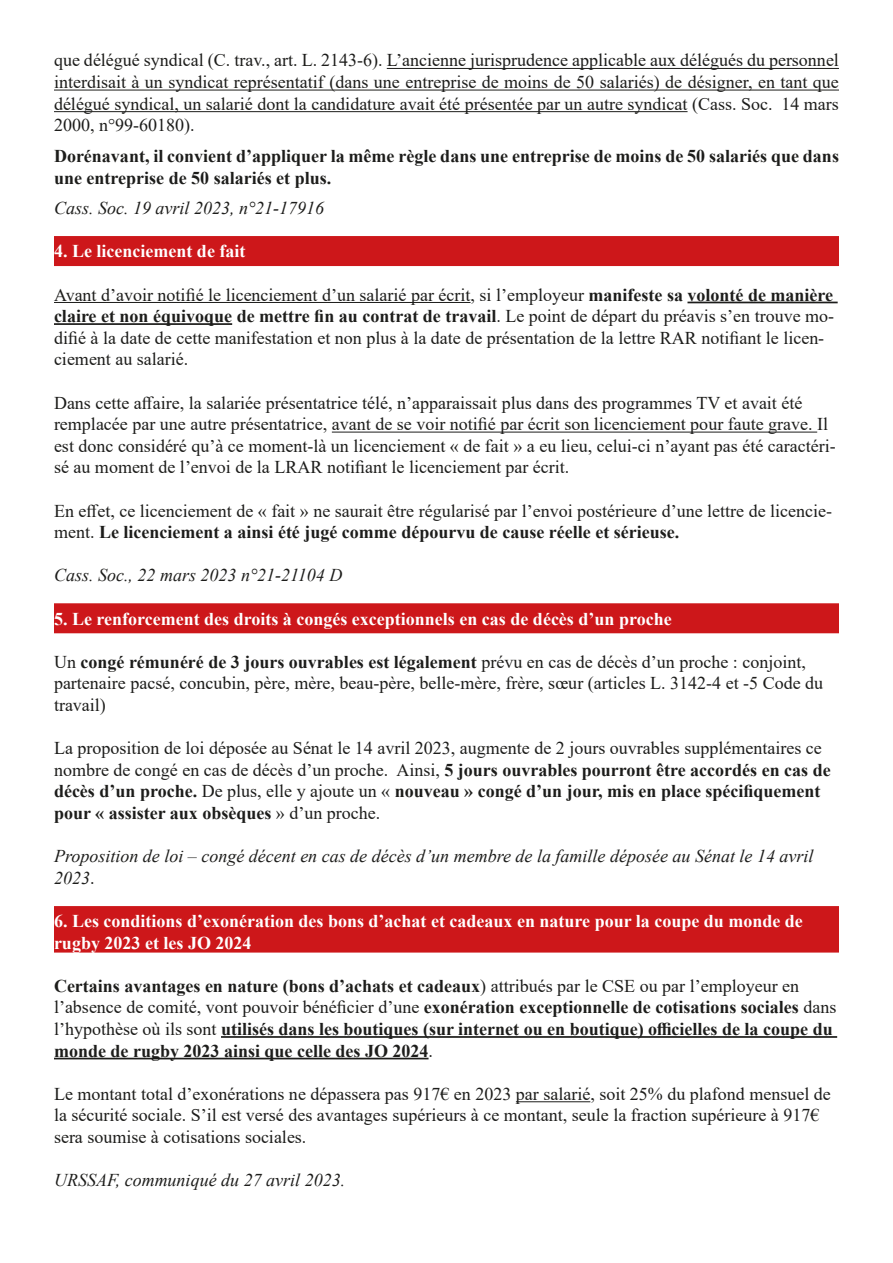
<style>
.page{position:relative;width:893px;height:1263px;background:#fff}
.page>*{position:absolute;margin:0;border:0;box-sizing:border-box;transform-origin:0 0}
.t1{font:18px/21.6px "Times New Roman";color:#1d1d1b}
.t2{font:700 18px/21.6px "Times New Roman";color:#1d1d1b}
.t3{font:700 18px/21.6px "Times New Roman";color:#fff}
.t4{font:italic 18px/21.6px "Times New Roman";color:#1d1d1b}
.s1{font-weight:700}
.s2{font-style:normal}
.s3{font-weight:400}
</style>
<div class="page">
<hr style="left:387px;top:68px;width:452px;height:1px;background:#1d1d1b">
<hr style="left:54px;top:90px;width:785px;height:1px;background:#1d1d1b">
<hr style="left:54px;top:111px;width:634px;height:1px;background:#1d1d1b">
<div style="left:54px;top:236px;width:785px;height:30px;background:#cd171a"></div>
<hr style="left:54px;top:302px;width:416px;height:1px;background:#1d1d1b">
<hr style="left:687px;top:302px;width:151px;height:1px;background:#1d1d1b">
<hr style="left:54px;top:323px;width:178px;height:2px;background:#1d1d1b">
<hr style="left:332px;top:432px;width:485px;height:1px;background:#1d1d1b">
<div style="left:54px;top:603px;width:785px;height:30px;background:#cd171a"></div>
<div style="left:54px;top:906px;width:785px;height:46px;background:#cd171a"></div>
<hr style="left:221px;top:1036px;width:616px;height:2px;background:#1d1d1b">
<hr style="left:54px;top:1058px;width:375px;height:1px;background:#1d1d1b">
<hr style="left:516px;top:1101px;width:74px;height:1px;background:#1d1d1b">
<p class="t1" style="left:54px;top:49px;width:786px;text-align:justify">que délégué syndical (C. trav., art. L. 2143-6). L’ancienne jurisprudence applicable aux délégués du personnel interdisait à un syndicat représentatif (dans une entreprise de moins de 50 salariés) de désigner, en tant que délégué syndical, un salarié dont la candidature avait été présentée par un autre syndicat (Cass. Soc. 14 mars 2000, n°99-60180).</p>
<p class="t2" style="left:54px;top:147px;width:786px">Dorénavant, il convient d’appliquer la même règle dans une entreprise de moins de 50 salariés que dans une entreprise de 50 salariés et plus.</p>
<p class="t4" style="left:54px;top:199px;width:272px">Cass. Soc. 19 avril 2023, n°21-17916</p>
<p class="t3" style="left:54px;top:242px;width:193px">4. Le licenciement de fait</p>
<p class="t1" style="left:54px;top:283px;width:782px">Avant d’avoir notifié le licenciement d’un salarié par écrit, si l’employeur <span class="s1">manifeste sa volonté de manière claire et non équivoque de mettre fin au contrat de travail</span>. Le point de départ du préavis s’en trouve mo&shy;difié à la date de cette manifestation et non plus à la date de présentation de la lettre RAR notifiant le licen&shy;ciement au salarié.</p>
<p class="t1" style="left:54px;top:391px;width:783px">Dans cette affaire, la salariée présentatrice télé, n’apparaissait plus dans des programmes TV et avait été remplacée par une autre présentatrice, avant de se voir notifié par écrit son licenciement pour faute grave. Il est donc considéré qu’à ce moment-là un licenciement « de fait » a eu lieu, celui-ci n’ayant pas été caractéri&shy;sé au moment de l’envoi de la LRAR notifiant le licenciement par écrit.</p>
<p class="t1" style="left:54px;top:499px;width:779px">En effet, ce licenciement de « fait » ne saurait être régularisé par l’envoi postérieure d’une lettre de licencie&shy;ment. <span class="s1">Le licenciement a ainsi été jugé comme dépourvu de cause réelle et sérieuse.</span></p>
<p class="t4" style="left:54px;top:566px;width:290px">Cass. Soc., 22 mars 2023 n°21-21104 D</p>
<p class="t3" style="left:54px;top:609px;width:619px">5. Le renforcement des droits à congés exceptionnels en cas de décès d’un proche</p>
<p class="t1" style="left:54px;top:653px;width:771px">Un <span class="s1">congé rémunéré de 3 jours ouvrables est légalement</span> prévu en cas de décès d’un proche : conjoint, partenaire pacsé, concubin, père, mère, beau-père, belle-mère, frère, sœur (articles L. 3142-4 et -5 Code du travail)</p>
<p class="t1" style="left:54px;top:739px;width:778px">La proposition de loi déposée au Sénat le 14 avril 2023, augmente de 2 jours ouvrables supplémentaires ce nombre de congé en cas de décès d’un proche. Ainsi, <span class="s1">5 jours ouvrables pourront être accordés en cas de décès d’un proche.</span> De plus, elle y ajoute un « <span class="s1">nouveau » congé d’un jour, mis en place spécifiquement pour « assister aux obsèques</span> » d’un proche.</p>
<p class="t4" style="left:54px;top:847px;width:761px">Proposition de loi – congé décent en cas de décès d’un membre de la famille déposée au Sénat le 14 avril<br>2023<span class="s2">.</span></p>
<p class="t3" style="left:54px;top:912px;width:750px">6. Les conditions d’exonération des bons d’achat et cadeaux en nature pour la coupe du monde de rugby 2023 et les JO 2024</p>
<p class="t2" style="left:54px;top:977px;width:784px">Certains avantages en nature (bons d’achats et cadeaux<span class="s3">) attribués par le CSE ou par l’employeur en l’absence de comité, vont pouvoir bénéficier d’une</span> exonération exceptionnelle de cotisations sociales <span class="s3">dans l’hypothèse où ils sont</span> utilisés dans les boutiques (sur internet ou en boutique) officielles de la coupe du monde de rugby 2023 ainsi que celle des JO 2024<span class="s3">.</span></p>
<p class="t1" style="left:54px;top:1082px;width:778px">Le montant total d’exonérations ne dépassera pas 917€ en 2023 par salarié, soit 25% du plafond mensuel de la sécurité sociale. S’il est versé des avantages supérieurs à ce montant, seule la fraction supérieure à 917€ sera soumise à cotisations sociales.</p>
<p class="t4" style="left:54px;top:1171px;width:293px">URSSAF, communiqué du 27 avril 2023.</p>
</div>
